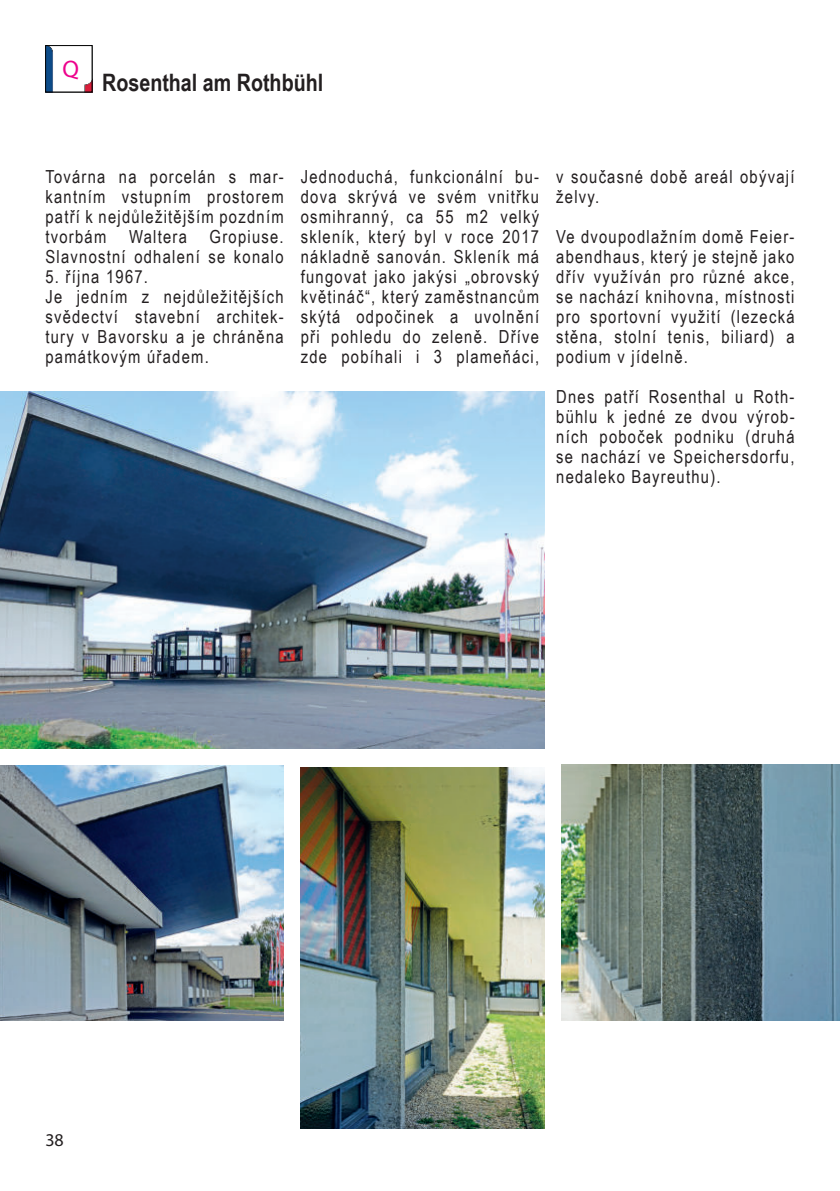
<style>
.page{position:relative;width:840px;height:1191px;background:#fff}
.page>*{position:absolute;margin:0;border:0;box-sizing:border-box;transform-origin:0 0}
.t1{font:700 24px "Arial Narrow";color:#231f20}
.t2{font:24px "Myriad Pro";color:#ed028c}
.t3{font:18px/20px "Arial Narrow";letter-spacing:.07em;color:#231f20;text-align:justify}
.t4{font:18px "Myriad Pro";color:#231f20}
</style>
<div class="page">
<img style="left:47px;top:47px;width:43px;height:43px">
<div style="left:45px;top:45px;width:47px;height:47px;border:1px solid #000"></div>
<img style="left:0;top:391px;width:544px;height:357px">
<img style="left:0;top:765px;width:283px;height:255px">
<img style="left:300px;top:767px;width:244px;height:361px">
<img style="left:561px;top:765px;width:278px;height:256px">
<h1 class="t2" style="left:62px;top:60px;width:18px">Q</h1>
<h1 class="t1" style="left:102px;top:65px;width:222px">Rosenthal am Rothbühl</h1>
<p class="t3" style="left:45px;top:166px;width:240px">Továrna na porcelán s mar&shy;kantním vstupním prostorem patří k nejdůležitějším pozdním tvorbám</p>
<p class="t3" style="left:45px;top:226px;width:240px;text-align:right">Gropiuse.<br>Slavnostní odhalení se konalo</p>
<p class="t3" style="left:45px;top:266px;width:240px;text-align:left">5. října 1967.<br>Je jedním z nejdůležitějších svědectví stavební architek&shy;tury v Bavorsku a je chráněna památkovým úřadem.</p>
<p class="t3" style="left:129px;top:226px;width:59px">Waltera</p>
<p class="t3" style="left:300px;top:166px;width:240px">Jednoduchá, funkcionální bu&shy;dova skrývá ve svém vnitřku osmihranný, ca 55 m2 velký skleník, který byl v roce 2017 nákladně sanován. Skleník má fungovat jako jakýsi „obrovský květináč“, který zaměstnancům skýtá odpočinek a uvolnění při pohledu do zeleně. Dříve zde pobíhali i 3 plameňáci,</p>
<p class="t3" style="left:556px;top:166px;width:240px">v současné době areál obývají želvy.</p>
<p class="t3" style="left:556px;top:226px;width:240px">Ve dvoupodlažním domě Feier&shy;abendhaus, který je stejně jako dřív využíván pro různé akce, se nachází knihovna, místnosti pro sportovní využití (lezecká stěna, stolní tenis, biliard) a podium v jídelně.</p>
<p class="t3" style="left:556px;top:386px;width:240px">Dnes patří Rosenthal u Roth&shy;bühlu k jedné ze dvou výrob&shy;ních poboček podniku (druhá se nachází ve Speichersdorfu, nedaleko Bayreuthu).</p>
<p class="t4" style="left:45px;top:1132px;width:20px">38</p>
</div>
